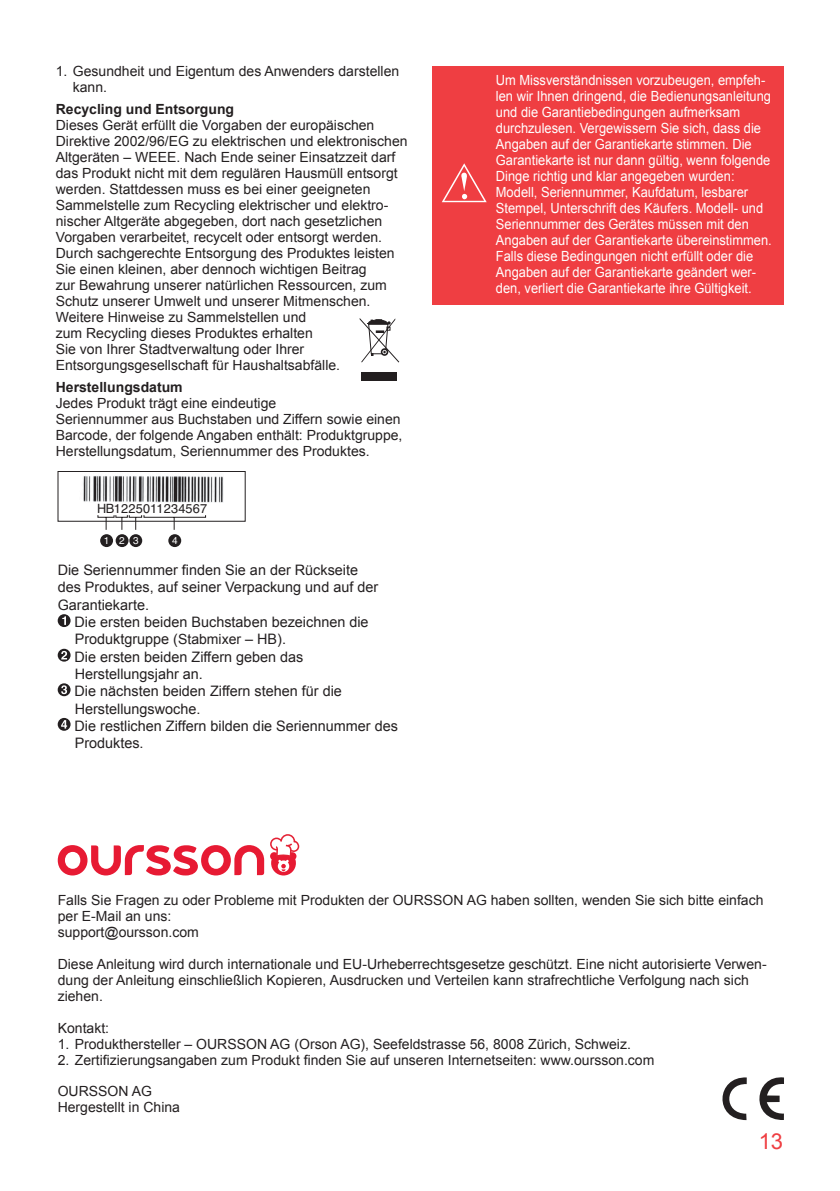
<style>
.page{position:relative;width:840px;height:1191px;background:#fff}
.page>*{position:absolute;margin:0;border:0;box-sizing:border-box;transform-origin:0 0}
.t1{font:22px "Arial";color:#ef3e42}
.t2{font:14.4px/17.2px "Arial";color:#231f20}
.t3{font:14px/16px "Arial";color:#231f20}
.t4{font:14px/16px "Arial";color:#fff;scale:.92 1}
.t5{font:700 14px "Arial";color:#231f20}
.t6{font:12.8px "Helvetica";letter-spacing:.01em;color:#231f20}
.t7{font:10px "Helvetica";color:#fff}
.s1{font-size:14px}
</style>
<div class="page">
<div style="left:58px;top:471px;width:187px;height:50px;border:1px solid #231f20"></div>
<img style="left:83px;top:476px;width:140px;height:26px">
<div style="left:97px;top:514px;width:17px;height:4px;border:1px solid #231f20"></div>
<div style="left:115px;top:514px;width:13px;height:4px;border:1px solid #231f20"></div>
<div style="left:129px;top:514px;width:13px;height:4px;border:1px solid #231f20"></div>
<div style="left:143px;top:514px;width:63px;height:4px;border:1px solid #231f20"></div>
<svg style="left:106px;top:517px;width:1px;height:13px"></svg>
<svg style="left:121px;top:517px;width:1px;height:13px"></svg>
<svg style="left:135px;top:517px;width:1px;height:13px"></svg>
<svg style="left:173px;top:517px;width:1px;height:13px"></svg>
<div style="left:100px;top:534px;width:13px;height:13px;background:#231f20;border-radius:50%"></div>
<div style="left:116px;top:534px;width:12px;height:13px;background:#231f20;border-radius:50%"></div>
<div style="left:129px;top:534px;width:13px;height:13px;background:#231f20;border-radius:50%"></div>
<div style="left:168px;top:534px;width:13px;height:13px;background:#231f20;border-radius:50%"></div>
<svg style="left:359px;top:318px;width:40px;height:44px"></svg>
<div style="left:360px;top:371px;width:36px;height:9px;background:#231f20"></div>
<div style="left:58px;top:614px;width:12px;height:13px;background:#231f20;border-radius:50%"></div>
<svg style="left:62px;top:616px;width:4px;height:9px"></svg>
<svg style="left:58px;top:649px;width:12px;height:12px"></svg>
<svg style="left:61px;top:651px;width:6px;height:8px"></svg>
<svg style="left:58px;top:683px;width:12px;height:13px"></svg>
<svg style="left:61px;top:685px;width:6px;height:9px"></svg>
<svg style="left:58px;top:718px;width:12px;height:13px"></svg>
<svg style="left:61px;top:720px;width:6px;height:8px"></svg>
<div style="left:432px;top:66px;width:351px;height:239px;background:#ef3e42"></div>
<svg style="left:442px;top:163px;width:44px;height:39px"></svg>
<svg style="left:722px;top:1077px;width:61px;height:44px"></svg>
<svg style="left:58px;top:845px;width:206px;height:30px"></svg>
<svg style="left:270px;top:834px;width:29px;height:41px"></svg>
<p class="t3" style="left:73px;top:63px;width:328px;text-indent:-17px">1. Gesundheit und Eigentum des Anwenders darstellen kann.</p>
<p class="t5" style="left:56px;top:99px;width:180px">Recycling und Entsorgung</p>
<p class="t3" style="left:56px;top:117px;width:353px">Dieses Gerät erfüllt die Vorgaben der europäischen Direktive 2002/96/EG zu elektrischen und elektronischen Altgeräten – WEEE. Nach Ende seiner Einsatzzeit darf das Produkt nicht mit dem regulären Hausmüll entsorgt werden. Stattdessen muss es bei einer geeigneten Sammelstelle zum Recycling elektrischer und elektro&shy;nischer Altgeräte abgegeben, dort nach gesetzlichen Vorgaben verarbeitet, recycelt oder entsorgt werden.<br>Durch sachgerechte Entsorgung des Produktes leisten Sie einen kleinen, aber dennoch wichtigen Beitrag<br>zur Bewahrung unserer natürlichen Ressourcen, zum Schutz unserer Umwelt und unserer Mitmenschen.<br>Weitere Hinweise zu Sammelstellen und<br>zum Recycling dieses Produktes erhalten<br>Sie von Ihrer Stadtverwaltung oder Ihrer Entsorgungsgesellschaft für Haushaltsabfälle.</p>
<p class="t5" style="left:56px;top:377px;width:128px">Herstellungsdatum</p>
<p class="t3" style="left:56px;top:394px;width:348px">Jedes Produkt trägt eine eindeutige<br>Seriennummer aus Buchstaben und Ziffern sowie einen Barcode, der folgende Angaben enthält: Produktgruppe, Herstellungsdatum, Seriennummer des Produktes.</p>
<p class="t6" style="left:97px;top:499px;width:111px">HB1225011234567</p>
<p class="t7" style="left:104px;top:532px;width:36px">123</p>
<p class="t7" style="left:172px;top:532px;width:7px">4</p>
<p class="t2" style="left:58px;top:561px;width:322px">Die Seriennummer finden Sie an der Rückseite des Produktes, auf seiner Verpackung und auf der<br>Garantiekarte.</p>
<p class="t2" style="left:75px;top:613px;width:325px">Die ersten beiden Buchstaben bezeichnen die<br>Produktgruppe (<span class="s1">Stabmixer</span> – HB).<br>Die ersten beiden Ziffern geben das<br>Herstellungsjahr an.<br>Die nächsten beiden Ziffern stehen für die<br>Herstellungswoche.<br>Die restlichen Ziffern bilden die Seriennummer des<br>Produktes.</p>
<p class="t4" style="left:495px;top:72px;width:301px">Um Missverständnissen vorzubeugen, empfeh&shy;len wir Ihnen dringend, die Bedienungsanleitung und die Garantiebedingungen aufmerksam durchzulesen. Vergewissern Sie sich, dass die Angaben auf der Garantiekarte stimmen. Die Garantiekarte ist nur dann gültig, wenn folgende Dinge richtig und klar angegeben wurden:<br>Modell, Seriennummer, Kaufdatum, lesbarer Stempel, Unterschrift des Käufers. Modell- und Seriennummer des Gerätes müssen mit den Angaben auf der Garantiekarte übereinstimmen.<br>Falls diese Bedingungen nicht erfüllt oder die Angaben auf der Garantiekarte geändert wer&shy;den, verliert die Garantiekarte ihre Gültigkeit.</p>
<p class="t3" style="left:58px;top:892px;width:706px">Falls Sie Fragen zu oder Probleme mit Produkten der OURSSON AG haben sollten, wenden Sie sich bitte einfach per E-Mail an uns:<br>support@oursson.com</p>
<p class="t3" style="left:58px;top:956px;width:710px">Diese Anleitung wird durch internationale und EU-Urheberrechtsgesetze geschützt. Eine nicht autorisierte Verwen&shy;dung der Anleitung einschließlich Kopieren, Ausdrucken und Verteilen kann strafrechtliche Verfolgung nach sich ziehen.</p>
<p class="t3" style="left:58px;top:1020px;width:53px">Kontakt:</p>
<p class="t3" style="left:58px;top:1036px;width:574px">1. Produkthersteller – OURSSON AG (Orson AG), Seefeldstrasse 56, 8008 Zürich, Schweiz.</p>
<p class="t3" style="left:58px;top:1052px;width:597px">2. Zertifizierungsangaben zum Produkt finden Sie auf unseren Internetseiten: www.oursson.com</p>
<p class="t3" style="left:58px;top:1083px;width:124px">OURSSON AG<br>Hergestellt in China</p>
<h1 class="t1" style="left:758px;top:1126px;width:26px">13</h1>
</div>
